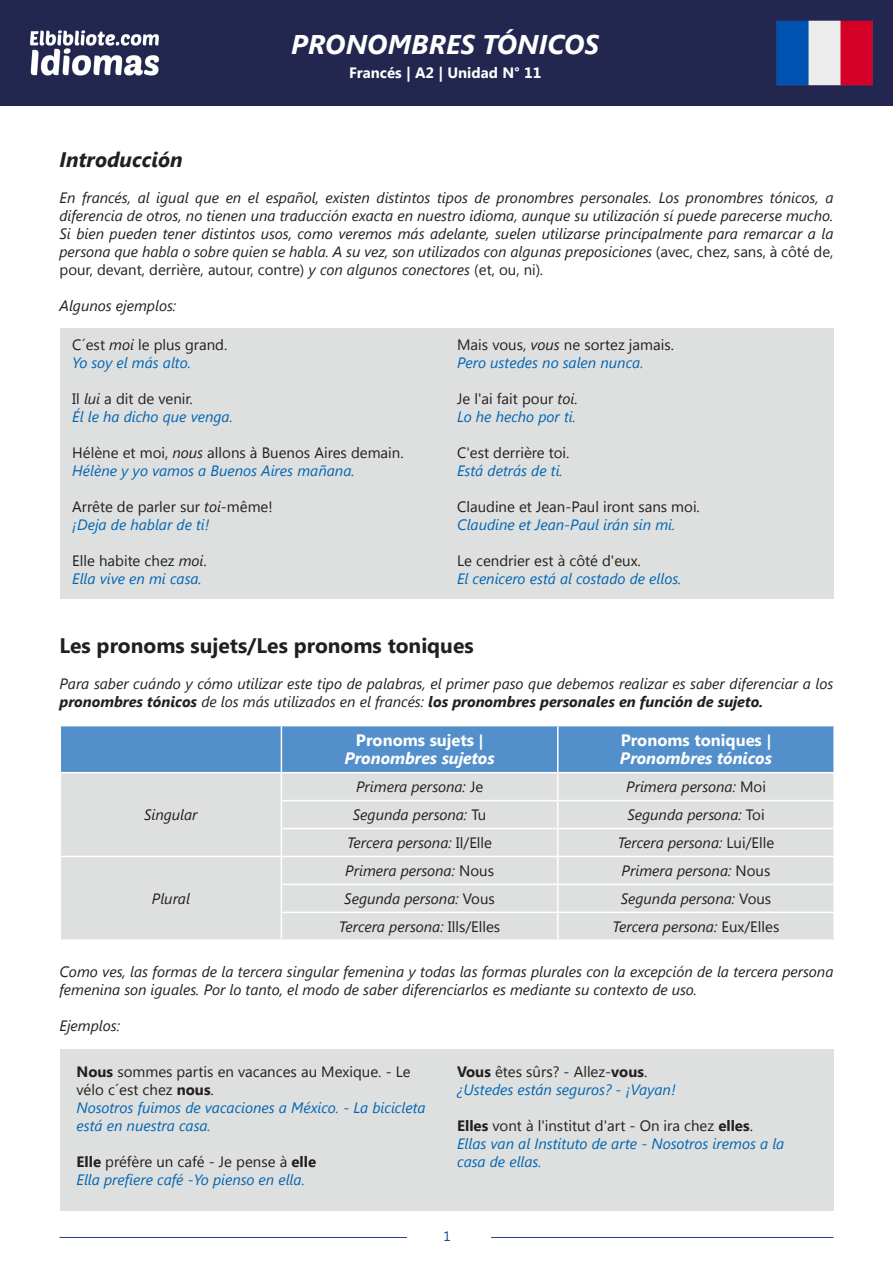
<style>
.page{position:relative;width:893px;height:1263px;background:#fff}
.page>*{position:absolute;margin:0;border:0;box-sizing:border-box;transform-origin:0 0}
.t1{font:italic 700 27px "Segoe UI";color:#fff}
.t2{font:700 21px "Segoe UI";color:#231f20}
.t3{font:italic 700 21px "Segoe UI";color:#231f20}
.t4{font:italic 700 16.5px "Segoe UI";color:#fff}
.t5{font:700 16.5px "Segoe UI";color:#fff}
.t6{font:italic 15px/18px "Segoe UI";color:#231f20}
.t7{font:italic 15px/18px "Segoe UI";color:#0166b3}
.t8{font:15px/18px "Segoe UI";color:#231f20}
.t9{font:700 15px "Segoe UI";color:#fff}
.t10{font:13.5px "Segoe UI";color:#18478f}
.s1{font-style:normal}
.s2{font-style:italic}
.s3{font-weight:700}
.s4{font-style:italic;font-size:15px}
</style>
<div class="page">
<img style="left:0;top:0;width:893px;height:105px">
<hr style="left:60px;top:1237px;width:347px;height:1px;background:#253f8e">
<hr style="left:491px;top:1237px;width:342px;height:1px;background:#253f8e">
<div style="left:60px;top:328px;width:773px;height:271px;background:#dedfdf"></div>
<svg style="left:60px;top:726px;width:774px;height:213px;background:#c0cedb"></svg>
<hr style="left:281px;top:911px;width:277px;height:2px;background:#fff">
<hr style="left:557px;top:726px;width:2px;height:46px;background:#fff">
<hr style="left:833px;top:726px;width:2px;height:46px;background:#fff">
<hr style="left:558px;top:772px;width:277px;height:1px;background:#fff">
<hr style="left:557px;top:773px;width:2px;height:27px;background:#fff">
<hr style="left:833px;top:773px;width:2px;height:27px;background:#fff">
<hr style="left:558px;top:800px;width:277px;height:1px;background:#fff">
<hr style="left:557px;top:801px;width:2px;height:27px;background:#fff">
<hr style="left:833px;top:801px;width:2px;height:27px;background:#fff">
<hr style="left:558px;top:828px;width:277px;height:1px;background:#fff">
<hr style="left:557px;top:829px;width:2px;height:27px;background:#fff">
<hr style="left:833px;top:829px;width:2px;height:27px;background:#fff">
<hr style="left:558px;top:856px;width:277px;height:1px;background:#fff">
<hr style="left:557px;top:857px;width:2px;height:27px;background:#fff">
<hr style="left:833px;top:857px;width:2px;height:27px;background:#fff">
<hr style="left:558px;top:884px;width:277px;height:1px;background:#fff">
<hr style="left:557px;top:885px;width:2px;height:26px;background:#fff">
<hr style="left:833px;top:885px;width:2px;height:26px;background:#fff">
<hr style="left:558px;top:911px;width:277px;height:2px;background:#fff">
<div style="left:60px;top:1049px;width:773px;height:162px;background:#dedfdf"></div>
<h1 class="t1" style="left:291px;top:25px;width:309px">PRONOMBRES TÓNICOS</h1>
<p class="t9" style="left:349px;top:62px;width:194px">Francés | A2 | Unidad N° 11</p>
<p class="t3" style="left:60px;top:144px;width:125px">Introducción</p>
<p class="t6" style="left:60px;top:188px;width:775px;text-align:justify">En francés, al igual que en el español, existen distintos tipos de pronombres personales. Los pronombres tónicos, a diferencia de otros, no tienen una traducción exacta en nuestro idioma, aunque su utilización sí puede parecerse mucho.<br>Si bien pueden tener distintos usos, como veremos más adelante, suelen utilizarse principalmente para remarcar a la persona que habla o sobre quien se habla. A su vez, son utilizados con algunas preposiciones <span class="s1">(avec, chez, sans, à côté de, pour, devant, derrière, autour, contre)</span> y con algunos conectores <span class="s1">(et, ou, ni)</span>.</p>
<p class="t6" style="left:60px;top:296px;width:118px">Algunos ejemplos:</p>
<p class="t8" style="left:72px;top:335px;width:157px">C´est <span class="s2">moi</span> le plus grand.</p>
<p class="t7" style="left:72px;top:353px;width:120px">Yo soy el más alto.</p>
<p class="t8" style="left:72px;top:389px;width:122px">Il <span class="s2">lui</span> a dit de venir.</p>
<p class="t7" style="left:72px;top:407px;width:162px">Él le ha dicho que venga.</p>
<p class="t8" style="left:72px;top:443px;width:333px">Hélène et moi, <span class="s2">nous</span> allons à Buenos Aires demain.</p>
<p class="t7" style="left:72px;top:461px;width:284px">Hélène y yo vamos a Buenos Aires mañana.</p>
<p class="t8" style="left:72px;top:497px;width:202px">Arrête de parler sur <span class="s2">toi</span>-même!</p>
<p class="t7" style="left:72px;top:515px;width:139px">¡Deja de hablar de ti!</p>
<p class="t8" style="left:72px;top:551px;width:136px">Elle habite chez <span class="s2">moi</span>.</p>
<p class="t7" style="left:72px;top:569px;width:131px">Ella vive en mi casa.</p>
<p class="t8" style="left:457px;top:335px;width:218px">Mais vous, <span class="s2">vous</span> ne sortez jamais.</p>
<p class="t7" style="left:457px;top:353px;width:188px">Pero ustedes no salen nunca.</p>
<p class="t8" style="left:457px;top:389px;width:122px">Je l'ai fait pour <span class="s2">toi</span>.</p>
<p class="t7" style="left:457px;top:407px;width:120px">Lo he hecho por ti.</p>
<p class="t8" style="left:457px;top:443px;width:114px">C'est derrière toi.</p>
<p class="t7" style="left:457px;top:461px;width:107px">Está detrás de ti.</p>
<p class="t8" style="left:457px;top:497px;width:244px">Claudine et Jean-Paul iront sans moi.</p>
<p class="t7" style="left:457px;top:515px;width:220px">Claudine et Jean-Paul irán sin mi.</p>
<p class="t8" style="left:457px;top:551px;width:185px">Le cendrier est à côté d'eux.</p>
<p class="t7" style="left:457px;top:569px;width:226px">El cenicero está al costado de ellos.</p>
<p class="t2" style="left:60px;top:630px;width:416px">Les pronoms sujets/Les pronoms toniques</p>
<p class="t6" style="left:60px;top:674px;width:775px">Para saber cuándo y cómo utilizar este tipo de palabras, el primer paso que debemos realizar es saber diferenciar a los <span class="s3">pronombres tónicos</span> de los más utilizados en el francés: <span class="s3">los pronombres personales en función de sujeto.</span></p>
<p class="t5" style="left:356px;top:728px;width:129px">Pronoms sujets <span class="s4">|</span></p>
<p class="t4" style="left:345px;top:746px;width:152px">Pronombres sujetos</p>
<p class="t5" style="left:621px;top:728px;width:152px">Pronoms toniques <span class="s4">|</span></p>
<p class="t4" style="left:620px;top:746px;width:154px">Pronombres tónicos</p>
<p class="t6" style="left:144px;top:805px;width:55px">Singular</p>
<p class="t6" style="left:356px;top:777px;width:129px">Primera persona: <span class="s1">Je</span></p>
<p class="t6" style="left:626px;top:777px;width:141px">Primera persona: <span class="s1">Moi</span></p>
<p class="t6" style="left:353px;top:805px;width:135px">Segunda persona: <span class="s1">Tu</span></p>
<p class="t6" style="left:627px;top:805px;width:139px">Segunda persona: <span class="s1">Toi</span></p>
<p class="t6" style="left:347px;top:833px;width:146px">Tercera persona: <span class="s1">Il/Elle</span></p>
<p class="t6" style="left:618px;top:833px;width:158px">Tercera persona: <span class="s1">Lui/Elle</span></p>
<p class="t6" style="left:345px;top:861px;width:150px">Primera persona: <span class="s1">Nous</span></p>
<p class="t6" style="left:622px;top:861px;width:150px">Primera persona: <span class="s1">Nous</span></p>
<p class="t6" style="left:344px;top:889px;width:152px">Segunda persona: <span class="s1">Vous</span></p>
<p class="t6" style="left:621px;top:889px;width:152px">Segunda persona: <span class="s1">Vous</span></p>
<p class="t6" style="left:339px;top:917px;width:163px">Tercera persona: <span class="s1">Ills/Elles</span></p>
<p class="t6" style="left:613px;top:917px;width:168px">Tercera persona: <span class="s1">Eux/Elles</span></p>
<p class="t6" style="left:60px;top:962px;width:775px">Como ves, las formas de la tercera singular femenina y todas las formas plurales con la excepción de la tercera persona femenina son iguales. Por lo tanto, el modo de saber diferenciarlos es mediante su contexto de uso.</p>
<p class="t6" style="left:60px;top:1016px;width:62px">Ejemplos:</p>
<p class="t8" style="left:77px;top:1062px;width:336px"><span class="s3">Nous</span> sommes partis en vacances au Mexique. - Le vélo c´est chez <span class="s3">nous</span>.</p>
<p class="t7" style="left:77px;top:1098px;width:351px">Nosotros fuimos de vacaciones a México. - La bicicleta está en nuestra casa.</p>
<p class="t8" style="left:77px;top:1152px;width:241px"><span class="s3">Elle</span> préfère un café - Je pense à <span class="s3">elle</span></p>
<p class="t7" style="left:77px;top:1170px;width:230px">Ella prefiere café -Yo pienso en ella.</p>
<p class="t6" style="left:152px;top:889px;width:40px">Plural</p>
<p class="t8" style="left:457px;top:1062px;width:192px"><span class="s3">Vous</span> êtes sûrs? - Allez-<span class="s3">vous</span>.</p>
<p class="t7" style="left:457px;top:1080px;width:220px">¿Ustedes están seguros? - ¡Vayan!</p>
<p class="t8" style="left:457px;top:1116px;width:297px"><span class="s3">Elles</span> vont à l'institut d'art - On ira chez <span class="s3">elles</span>.</p>
<p class="t7" style="left:457px;top:1134px;width:329px">Ellas van al Instituto de arte - Nosotros iremos a la casa de ellas.</p>
<p class="t10" style="left:443px;top:1226px;width:9px">1</p>
</div>
